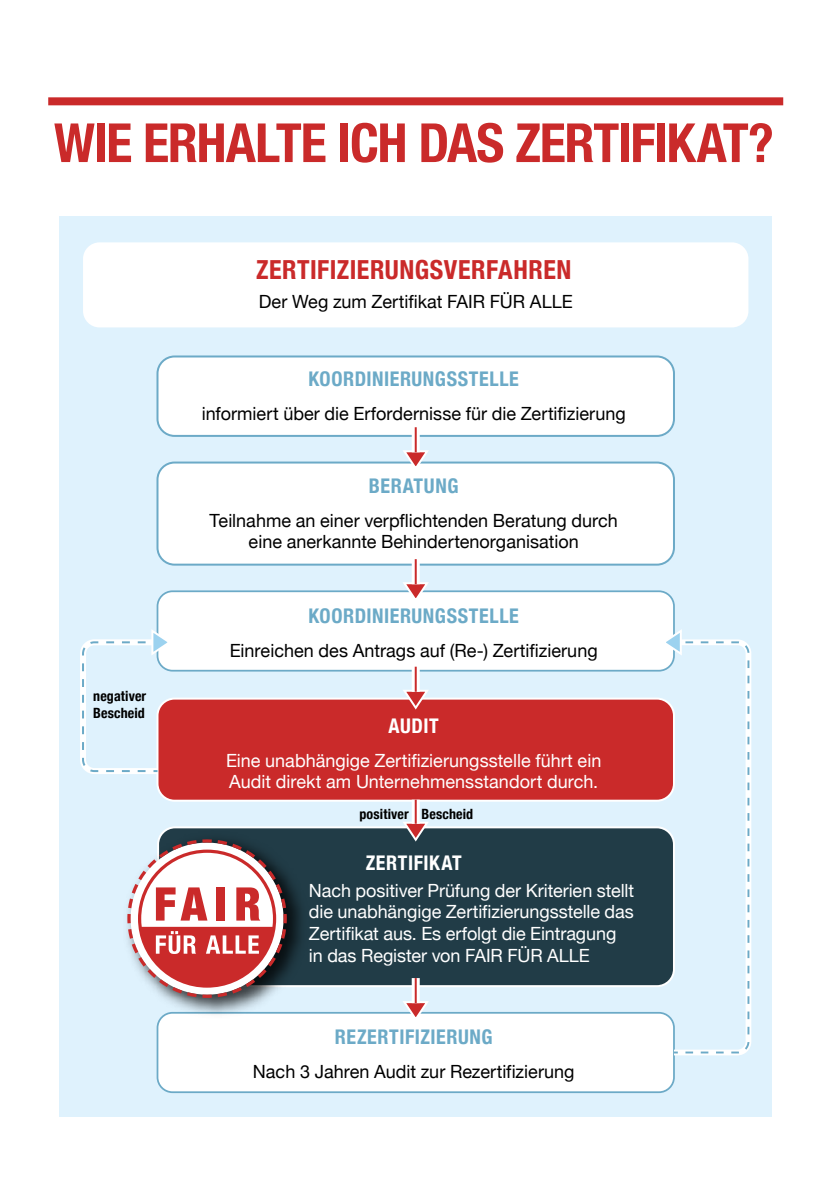
<style>
.page{position:relative;width:840px;height:1191px;background:#fff}
.page>*{position:absolute;margin:0;border:0;box-sizing:border-box;transform-origin:0 0}
.t1{font:700 condensed 54px "Helvetica Neue";letter-spacing:-.025em;color:#ca2a2a}
.t2{font:700 condensed 26.2px "Helvetica Neue";letter-spacing:.02em;color:#ca2a2a}
.t3{font:700 condensed 20.2px "Helvetica Neue";letter-spacing:.03em;color:#6caac7}
.t4{font:700 condensed 20.2px "Helvetica Neue";letter-spacing:.03em;color:#fff}
.t5{font:18.2px/21.6px "Helvetica Neue";color:#000;text-align:center}
.t6{font:18.2px/21.6px "Helvetica Neue";color:#fff}
.t7{font:700 condensed 14.2px/16.8px "Helvetica Neue";letter-spacing:.01em;color:#000}
</style>
<div class="page">
<div style="left:48px;top:97px;width:734px;height:8px;background:#ca2a2a"></div>
<div style="left:60px;top:216px;width:711px;height:900px;background:#dff2fd"></div>
<div style="left:83px;top:242px;width:665px;height:85px;background:#fff;border-radius:16px"></div>
<div style="left:157px;top:356px;width:516px;height:80px;background:#fff;border-radius:17px"></div>
<div style="left:156px;top:355px;width:518px;height:82px;border:2px solid #6caac7;border-radius:17px"></div>
<div style="left:157px;top:591px;width:516px;height:79px;background:#fff;border-radius:15px"></div>
<div style="left:156px;top:590px;width:518px;height:81px;border:2px solid #6caac7;border-radius:15px"></div>
<div style="left:157px;top:462px;width:516px;height:102px;background:#fff;border-radius:17px"></div>
<div style="left:156px;top:461px;width:518px;height:104px;border:2px solid #6caac7;border-radius:17px"></div>
<div style="left:157px;top:1012px;width:516px;height:80px;background:#fff;border-radius:15px"></div>
<div style="left:156px;top:1012px;width:518px;height:81px;border:2px solid #6caac7;border-radius:15px"></div>
<div style="left:157px;top:698px;width:516px;height:102px;background:#ca2a2a;border-radius:17px"></div>
<div style="left:156px;top:697px;width:518px;height:104px;border:2px solid #fff;border-radius:17px"></div>
<div style="left:158px;top:827px;width:515px;height:159px;background:#213c47;border-radius:17px"></div>
<div style="left:157px;top:826px;width:517px;height:161px;border:2px solid #fff;border-radius:17px"></div>
<img style="left:157px;top:826px;width:156px;height:196px">
<svg style="left:127px;top:839px;width:159px;height:159px;background:#cc9799"></svg>
<svg style="left:400px;top:689px;width:30px;height:21px"></svg>
<svg style="left:80px;top:627px;width:92px;height:150px"></svg>
<svg style="left:660px;top:627px;width:91px;height:431px"></svg>
<svg style="left:411px;top:666px;width:8px;height:26px"></svg>
<hr style="left:414px;top:666px;width:2px;height:26px;background:#ca2a2a">
<svg style="left:400px;top:581px;width:30px;height:17px"></svg>
<svg style="left:411px;top:559px;width:8px;height:25px"></svg>
<hr style="left:414px;top:559px;width:2px;height:25px;background:#ca2a2a">
<svg style="left:400px;top:449px;width:30px;height:17px"></svg>
<svg style="left:411px;top:427px;width:8px;height:25px"></svg>
<hr style="left:414px;top:427px;width:2px;height:25px;background:#ca2a2a">
<svg style="left:400px;top:820px;width:30px;height:22px"></svg>
<svg style="left:411px;top:799px;width:8px;height:24px"></svg>
<hr style="left:414px;top:799px;width:2px;height:24px;background:#ca2a2a">
<svg style="left:400px;top:1000px;width:30px;height:17px"></svg>
<svg style="left:411px;top:978px;width:8px;height:25px"></svg>
<hr style="left:414px;top:978px;width:2px;height:25px;background:#ca2a2a">
<h1 class="t1" style="left:54px;top:98px;width:721px">WIE ERHALTE ICH DAS ZERTIFIKAT?</h1>
<p class="t2" style="left:256px;top:248px;width:317px">ZERTIFIZIERUNGSVERFAHREN</p>
<p class="t5" style="left:258px;top:292px;width:315px">Der Weg zum Zertifikat FAIR FÜR ALLE</p>
<p class="t3" style="left:308px;top:362px;width:212px">KOORDINIERUNGSSTELLE</p>
<p class="t5" style="left:201px;top:403px;width:425px">informiert über die Erfordernisse für die Zertifizierung</p>
<p class="t3" style="left:369px;top:469px;width:91px">BERATUNG</p>
<p class="t5" style="left:209px;top:510px;width:409px">Teilnahme an einer verpflichtenden Beratung durch eine anerkannte Behindertenorganisation</p>
<p class="t7" style="left:93px;top:686px;width:55px">negativer<br>Bescheid</p>
<p class="t3" style="left:308px;top:599px;width:212px">KOORDINIERUNGSSTELLE</p>
<p class="t5" style="left:229px;top:640px;width:369px">Einreichen des Antrags auf (Re-) Zertifizierung</p>
<p class="t4" style="left:388px;top:709px;width:52px">AUDIT</p>
<p class="t6" style="left:226px;top:750px;width:376px">Eine unabhängige Zertifizierungsstelle führt ein<br>Audit direkt am Unternehmensstandort durch.</p>
<p class="t7" style="left:359px;top:804px;width:115px">positiver Bescheid</p>
<p class="t4" style="left:365px;top:846px;width:97px">ZERTIFIKAT</p>
<p class="t6" style="left:309px;top:880px;width:326px">Nach positiver Prüfung der Kriterien stellt die unabhängige Zertifizierungsstelle das Zertifikat aus. Es erfolgt die Eintragung in das Register von FAIR FÜR ALLE</p>
<p class="t3" style="left:335px;top:1020px;width:159px">REZERTIFIZIERUNG</p>
<p class="t5" style="left:253px;top:1061px;width:323px">Nach 3 Jahren Audit zur Rezertifizierung</p>
</div>
